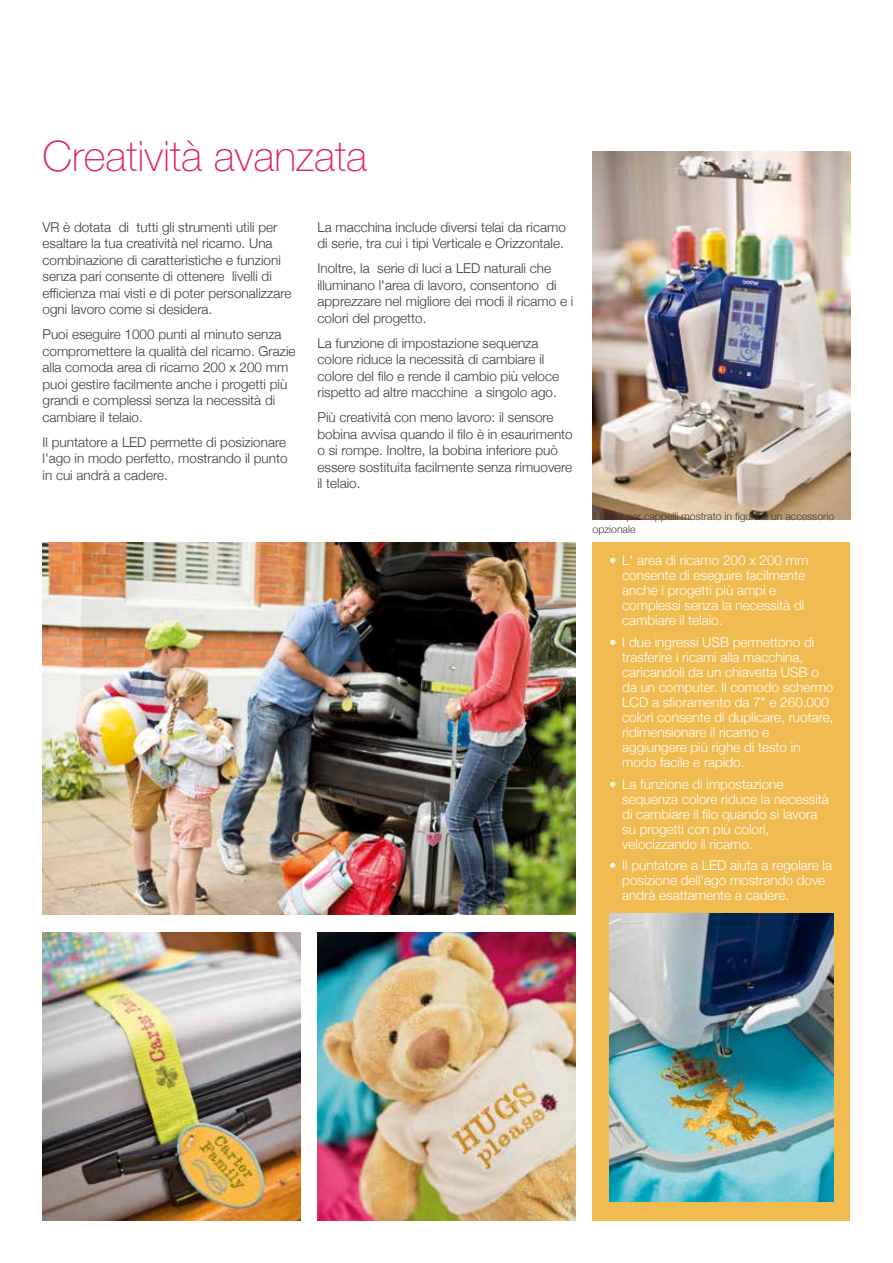
<style>
.page{position:relative;width:893px;height:1263px;background:#fff}
.page>*{position:absolute;margin:0;border:0;box-sizing:border-box;transform-origin:0 0}
.t1{font:100 42px "Helvetica Neue LT";color:#dc275c}
.t2{font:300 13.5px/16.5px "Helvetica Neue";color:#3a3a39}
.t3{font:300 13.5px/15px "Helvetica Neue";color:#fff}
.t4{font:300 10.5px/13.5px "Helvetica Neue";color:#3a3a39}
</style>
<div class="page">
<div style="left:592px;top:542px;width:258px;height:678px;background:#f0bc51"></div>
<img style="left:609px;top:913px;width:224px;height:289px">
<img style="left:43px;top:542px;width:532px;height:372px">
<img style="left:43px;top:932px;width:257px;height:288px">
<img style="left:317px;top:932px;width:258px;height:288px">
<img style="left:592px;top:151px;width:258px;height:369px">
<h1 class="t1" style="left:43px;top:132px;width:326px">Creatività avanzata</h1>
<p class="t2" style="left:43px;top:218px;width:250px">VR è dotata di tutti gli strumenti utili per esaltare la tua creatività nel ricamo. Una combinazione di caratteristiche e funzioni senza pari consente di ottenere livelli di efficienza mai visti e di poter personalizzare ogni lavoro come si desidera.</p>
<p class="t2" style="left:43px;top:325px;width:255px">Puoi eseguire 1000 punti al minuto senza compromettere la qualità del ricamo. Grazie alla comoda area di ricamo 200 x 200 mm puoi gestire facilmente anche i progetti più grandi e complessi senza la necessità di cambiare il telaio.</p>
<p class="t2" style="left:43px;top:433px;width:247px;text-align:justify">Il puntatore a LED permette di posizionare l'ago in modo perfetto, mostrando il punto in cui andrà a cadere.</p>
<p class="t2" style="left:317px;top:218px;width:250px">La macchina include diversi telai da ricamo di serie, tra cui i tipi Verticale e Orizzontale.</p>
<p class="t2" style="left:317px;top:259px;width:257px">Inoltre, la serie di luci a LED naturali che illuminano l'area di lavoro, consentono di apprezzare nel migliore dei modi il ricamo e i colori del progetto.</p>
<p class="t2" style="left:317px;top:334px;width:243px">La funzione di impostazione sequenza colore riduce la necessità di cambiare il colore del filo e rende il cambio più veloce rispetto ad altre macchine a singolo ago.</p>
<p class="t2" style="left:317px;top:408px;width:257px">Più creatività con meno lavoro: il sensore bobina avvisa quando il filo è in esaurimento o si rompe. Inoltre, la bobina inferiore può essere sostituita facilmente senza rimuovere il telaio.</p>
<p class="t4" style="left:592px;top:509px;width:243px">Il telaio per cappelli mostrato in figura è un accessorio opzionale</p>
<p class="t3" style="left:622px;top:552px;width:188px;text-indent:-13px">• L' area di ricamo 200 x 200 mm consente di eseguire facilmente anche i progetti più ampi e complessi senza la necessità di cambiare il telaio.</p>
<p class="t3" style="left:622px;top:634px;width:213px;text-indent:-13px">• I due ingressi USB permettono di trasferire i ricami alla macchina, caricandoli da un chiavetta USB o da un computer. Il comodo schermo<br>LCD a sfioramento da 7" e 260.000 colori consente di duplicare, ruotare, ridimensionare il ricamo e aggiungere più righe di testo in modo facile e rapido.</p>
<p class="t3" style="left:622px;top:775px;width:208px;text-indent:-13px">• La funzione di impostazione sequenza colore riduce la necessità di cambiare il filo quando si lavora su progetti con più colori, velocizzando il ricamo.</p>
<p class="t3" style="left:622px;top:857px;width:211px;text-indent:-13px">• Il puntatore a LED aiuta a regolare la posizione dell'ago mostrando dove andrà esattamente a cadere.</p>
</div>
